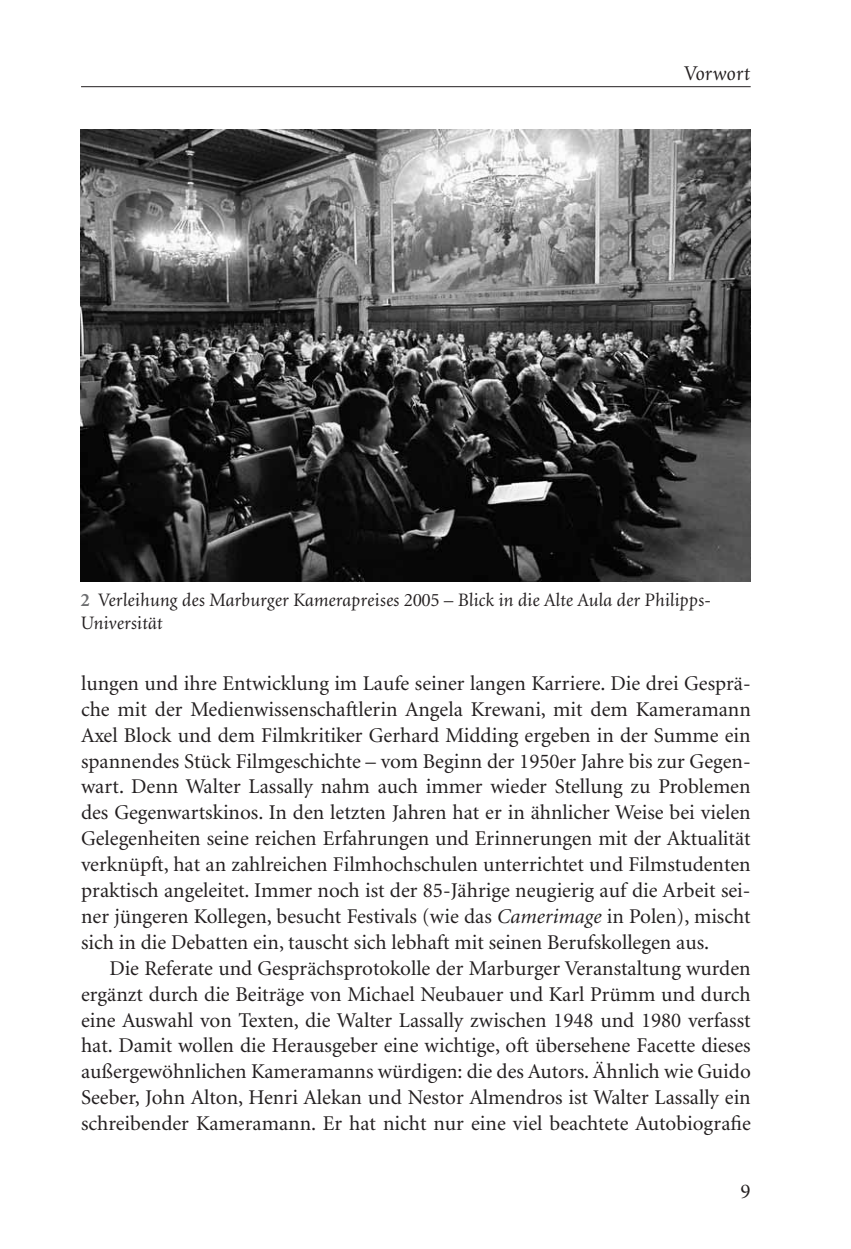
<style>
.page{position:relative;width:851px;height:1249px;background:#fff}
.page>*{position:absolute;margin:0;border:0;box-sizing:border-box;transform-origin:0 0}
.t1{font:21px/25.8px "Minion";color:#231f20;text-align:justify}
.t2{font:italic 21px "Minion";color:#231f20}
.t3{font:italic 19px/22.2px "Minion";color:#231f20}
.s1{font-weight:700;color:#6d6e70}
.s2{font-style:italic}
</style>
<div class="page">
<hr style="left:81px;top:86px;width:669px;height:1px;background:#231f20">
<img style="left:81px;top:129px;width:669px;height:452px">
<p class="t2" style="left:684px;top:65px;width:68px">Vorwort</p>
<p class="t3" style="left:81px;top:591px;width:634px"><span class="s1">2</span> Verleihung des Marburger Kamerapreises 2005 – Blick in die Alte Aula der Philipps-<br>Universität</p>
<p class="t1" style="left:81px;top:672px;width:671px">lungen und ihre Entwicklung im Laufe seiner langen Karriere. Die drei Gesprä&shy;che mit der Medienwissenschaftlerin Angela Krewani, mit dem Kameramann Axel Block und dem Filmkritiker Gerhard Midding ergeben in der Summe ein spannendes Stück Filmgeschichte – vom Beginn der 1950er Jahre bis zur Gegen&shy;wart. Denn Walter Lassally nahm auch immer wieder Stellung zu Problemen des Gegenwartskinos. In den letzten Jahren hat er in ähnlicher Weise bei vielen Gelegenheiten seine reichen Erfahrungen und Erinnerungen mit der Aktualität verknüpft, hat an zahlreichen Filmhochschulen unterrichtet und Filmstudenten praktisch angeleitet. Immer noch ist der 85-Jährige neugierig auf die Arbeit sei&shy;ner jüngeren Kollegen, besucht Festivals (wie das <span class="s2">Camerimage</span> in Polen), mischt sich in die Debatten ein, tauscht sich lebhaft mit seinen Berufskollegen aus.</p>
<p class="t1" style="left:81px;top:956px;width:671px;text-indent:28px">Die Referate und Gesprächsprotokolle der Marburger Veranstaltung wurden ergänzt durch die Beiträge von Michael Neubauer und Karl Prümm und durch eine Auswahl von Texten, die Walter Lassally zwischen 1948 und 1980 verfasst hat. Damit wollen die Herausgeber eine wichtige, oft übersehene Facette dieses außergewöhnlichen Kameramanns würdigen: die des Autors. Ähnlich wie Guido Seeber, John Alton, Henri Alekan und Nestor Almendros ist Walter Lassally ein schreibender Kameramann. Er hat nicht nur eine viel beachtete Autobiografie</p>
<p class="t1" style="left:740px;top:1179px;width:12px">9</p>
</div>
